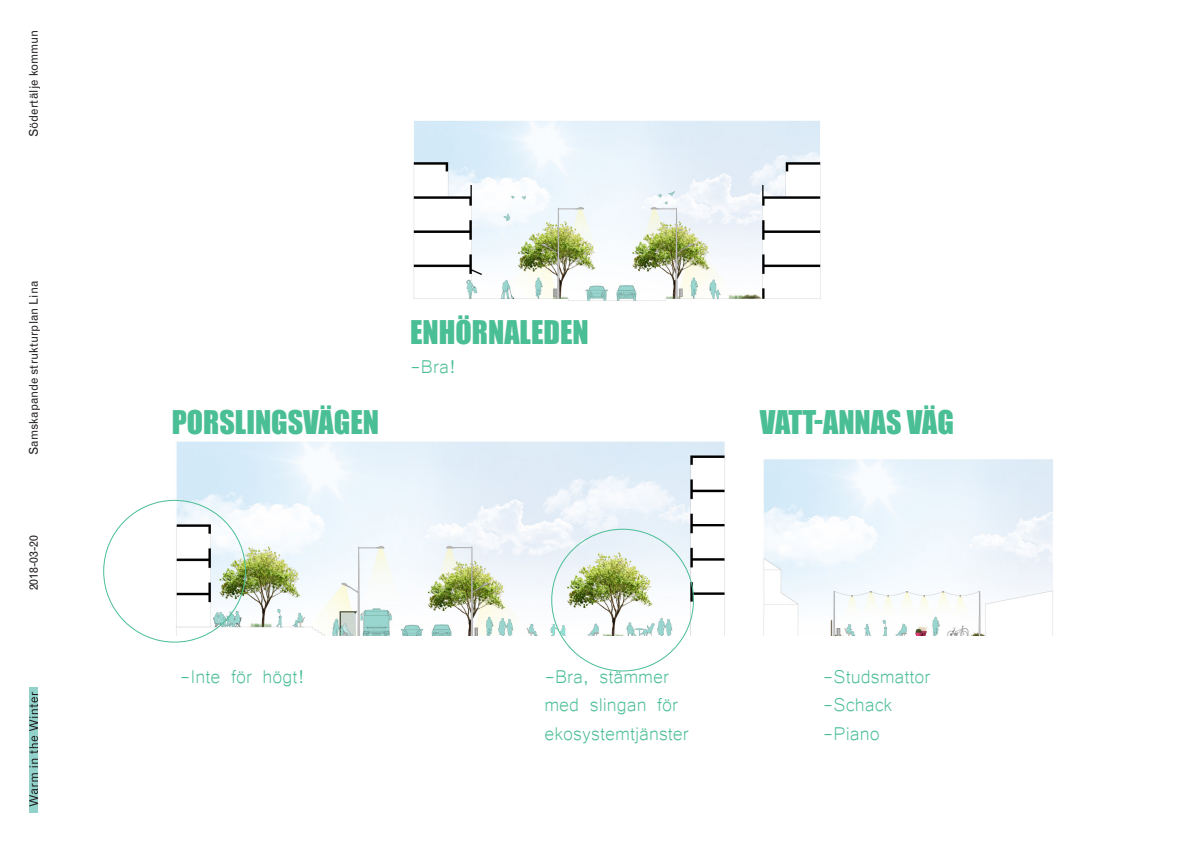
<style>
.page{position:relative;width:1191px;height:842px;background:#fff}
.page>*{position:absolute;margin:0;border:0;box-sizing:border-box;transform-origin:0 0}
.t1{font:30px "Impact";color:#4abe94}
.t2{font:24px/28.8px "Microsoft Yi Baiti";color:#4abe94}
.t3{font:12px "Grotesque MT Std";color:#231f20}
</style>
<div class="page">
<div style="left:29px;top:687px;width:9px;height:126px;background:#91d3cb"></div>
<svg style="left:29px;top:773px;width:9px;height:33px"></svg>
<svg style="left:29px;top:692px;width:9px;height:75px"></svg>
<img style="left:172px;top:441px;width:881px;height:194px">
<img style="left:413px;top:121px;width:408px;height:180px">
<p class="t3" style="left:27px;top:137px;width:108px;rotate:-90deg">Södertälje kommun</p>
<p class="t3" style="left:27px;top:455px;width:175px;rotate:-90deg">Samskapande strukturplan Lina</p>
<p class="t3" style="left:27px;top:590px;width:56px;rotate:-90deg">2018-03-20</p>
<p class="t1" style="left:410px;top:309px;width:180px">ENHÖRNALEDEN</p>
<p class="t2" style="left:410px;top:350px;width:48px">-Bra!</p>
<p class="t1" style="left:172px;top:399px;width:209px">PORSLINGSVÄGEN</p>
<p class="t1" style="left:759px;top:399px;width:196px">VATT-ANNAS VÄG</p>
<p class="t2" style="left:180px;top:660px;width:127px">-Inte för högt!</p>
<p class="t2" style="left:544px;top:660px;width:146px">-Bra, stämmer med slingan för ekosystemtjänster</p>
<p class="t2" style="left:823px;top:660px;width:109px">-Studsmattor</p>
<p class="t2" style="left:823px;top:689px;width:71px">-Schack</p>
<p class="t2" style="left:823px;top:717px;width:58px">-Piano</p>
</div>
